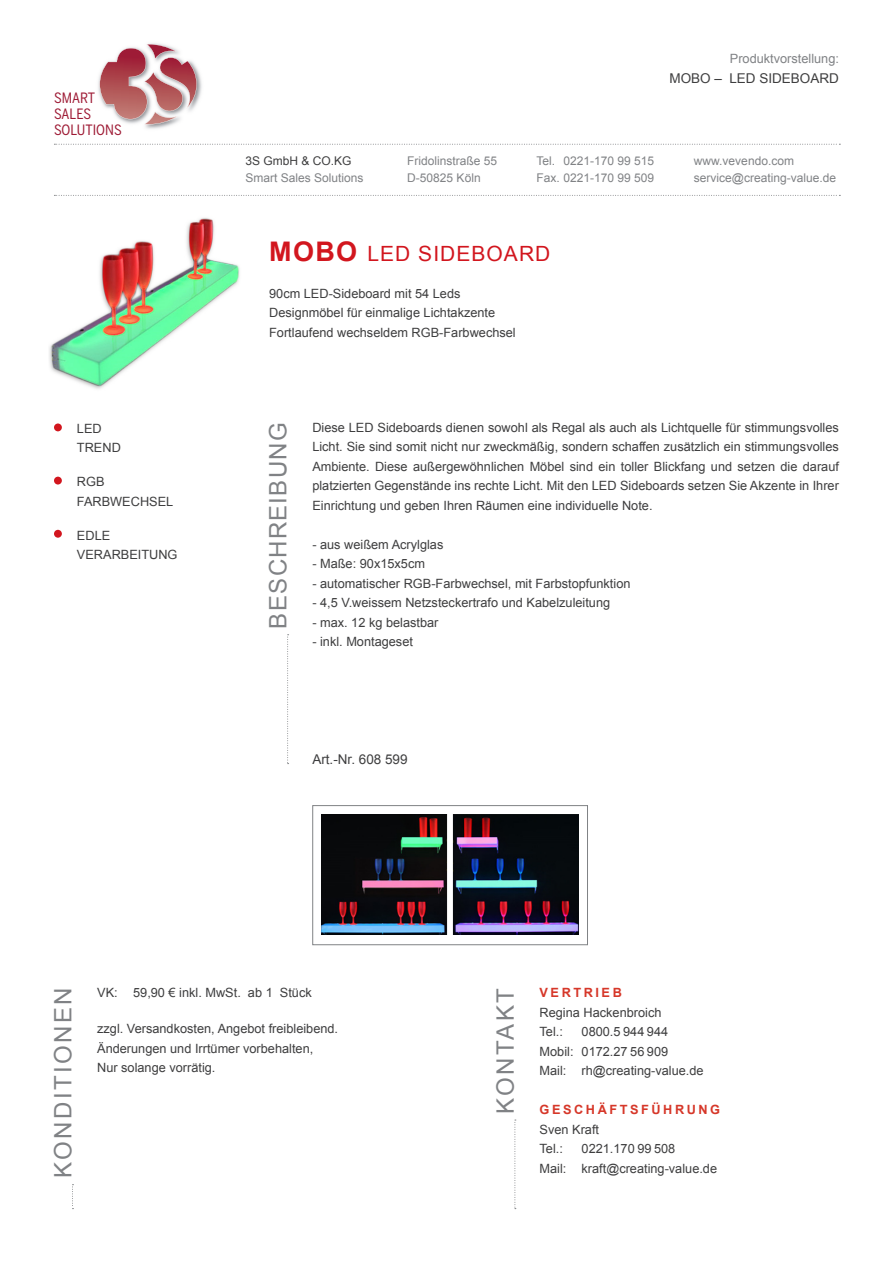
<style>
.page{position:relative;width:893px;height:1263px;background:#fff}
.page>*{position:absolute;margin:0;border:0;box-sizing:border-box;transform-origin:0 0}
.t1{font:24px "Arial";letter-spacing:.1em;color:#808285}
.t2{font:24px "Arial";letter-spacing:.05em;color:#808285}
.t3{font:21px "Arial";letter-spacing:.05em;color:#d2161e}
.t4{font:14.1px/15.8px "Benton Sans Cond";color:#9e1b35}
.t5{font:13.5px "Arial";color:#3e3e3f}
.t6{font:12.75px/19.5px "Arial";color:#3e3e3f}
.t7{font:700 12.75px "Arial";letter-spacing:.2em;color:#d63729}
.t8{font:12.75px "Arial";color:#808285}
.t9{font:12px/16.5px "Arial";color:#808285}
.t10{font:12px "Arial";color:#3e3e3f}
.s1{font-weight:700;font-size:27px}
</style>
<div class="page">
<svg style="left:54px;top:195px;width:786px;height:1px"></svg>
<svg style="left:54px;top:144px;width:786px;height:1px"></svg>
<img style="left:98px;top:43px;width:104px;height:86px">
<svg style="left:100px;top:44px;width:97px;height:80px"></svg>
<svg style="left:287px;top:634px;width:2px;height:130px"></svg>
<div style="left:54px;top:423px;width:8px;height:8px;background:#d2161e;border-radius:50%"></div>
<div style="left:54px;top:477px;width:8px;height:7px;background:#d2161e;border-radius:50%"></div>
<div style="left:54px;top:530px;width:8px;height:8px;background:#d2161e;border-radius:50%"></div>
<svg style="left:72px;top:1184px;width:1px;height:25px"></svg>
<svg style="left:514px;top:1120px;width:2px;height:89px"></svg>
<img style="left:322px;top:815px;width:257px;height:119px">
<div style="left:312px;top:805px;width:276px;height:140px;border:1px solid #808285"></div>
<img style="left:49px;top:218px;width:191px;height:171px">
<p class="t4" style="left:54px;top:90px;width:69px">SMART<br>SALES<br>SOLUTIONS</p>
<p class="t6" style="left:77px;top:419px;width:45px">LED<br>TREND</p>
<p class="t6" style="left:77px;top:472px;width:98px">RGB<br>FARBWECHSEL</p>
<p class="t6" style="left:77px;top:526px;width:102px">EDLE<br>VERARBEITUNG</p>
<p class="t8" style="left:730px;top:50px;width:111px">Produktvorstellung:</p>
<p class="t5" style="left:669px;top:69px;width:171px">MOBO – LED SIDEBOARD</p>
<p class="t10" style="left:245px;top:153px;width:108px">3S GmbH &amp; CO.KG</p>
<p class="t9" style="left:245px;top:169px;width:120px">Smart Sales Solutions</p>
<p class="t9" style="left:407px;top:153px;width:92px">Fridolinstraße 55<br>D-50825 Köln</p>
<p class="t9" style="left:536px;top:153px;width:119px">Tel. 0221-170 99 515<br>Fax. 0221-170 99 509</p>
<h2 class="t3" style="left:269px;top:240px;width:283px"><span class="s1">MOBO</span> LED SIDEBOARD</h2>
<p class="t6" style="left:269px;top:284px;width:248px">90cm LED-Sideboard mit 54 Leds<br>Designmöbel für einmalige Lichtakzente<br>Fortlaufend wechseldem RGB-Farbwechsel</p>
<p class="t9" style="left:694px;top:153px;width:144px">www.vevendo.com service@creating-value.de</p>
<h1 class="t2" style="left:262px;top:629px;width:208px;rotate:-90deg">BESCHREIBUNG</h1>
<p class="t6" style="left:312px;top:418px;width:528px;text-align:justify">Diese LED Sideboards dienen sowohl als Regal als auch als Lichtquelle für stimmungsvolles Licht. Sie sind somit nicht nur zweckmäßig, sondern schaffen zusätzlich ein stimmungsvolles Ambiente. Diese außergewöhnlichen Möbel sind ein toller Blickfang und setzen die darauf platzierten Gegenstände ins rechte Licht. Mit den LED Sideboards setzen Sie Akzente in Ihrer Einrichtung und geben Ihren Räumen eine individuelle Note.</p>
<p class="t6" style="left:312px;top:535px;width:133px">- aus weißem Acrylglas</p>
<p class="t6" style="left:312px;top:554px;width:114px">- Maße: 90x15x5cm</p>
<p class="t6" style="left:312px;top:574px;width:320px">- automatischer RGB-Farbwechsel, mit Farbstopfunktion</p>
<p class="t6" style="left:312px;top:593px;width:299px">- 4,5 V.weissem Netzsteckertrafo und Kabelzuleitung</p>
<p class="t6" style="left:312px;top:613px;width:128px">- max. 12 kg belastbar</p>
<p class="t6" style="left:312px;top:632px;width:102px">- inkl. Montageset</p>
<p class="t5" style="left:312px;top:750px;width:97px">Art.-Nr. 608 599</p>
<p class="t6" style="left:97px;top:983px;width:216px">VK: 59,90 € inkl. MwSt. ab 1 Stück</p>
<p class="t6" style="left:97px;top:1019px;width:242px">zzgl. Versandkosten, Angebot freibleibend.<br>Änderungen und Irrtümer vorbehalten,<br>Nur solange vorrätig.</p>
<h1 class="t1" style="left:47px;top:1178px;width:192px;rotate:-90deg">KONDITIONEN</h1>
<p class="t7" style="left:540px;top:984px;width:84px">VERTRIEB</p>
<h1 class="t1" style="left:490px;top:1114px;width:127px;rotate:-90deg">KONTAKT</h1>
<p class="t6" style="left:540px;top:1002px;width:123px">Regina Hackenbroich<br>Tel.:</p>
<p class="t6" style="left:540px;top:1022px;width:166px;text-indent:42px">0800.5 944 944<br>Mobil: 0172.27 56 909<br>Mail: rh@creating-value.de</p>
<p class="t7" style="left:540px;top:1101px;width:182px">GESCHÄFTSFÜHRUNG</p>
<p class="t6" style="left:540px;top:1119px;width:61px">Sven Kraft<br>Tel.:</p>
<p class="t6" style="left:540px;top:1139px;width:179px;text-align:center">0221.170 99 508<br>Mail: kraft@creating-value.de</p>
</div>
